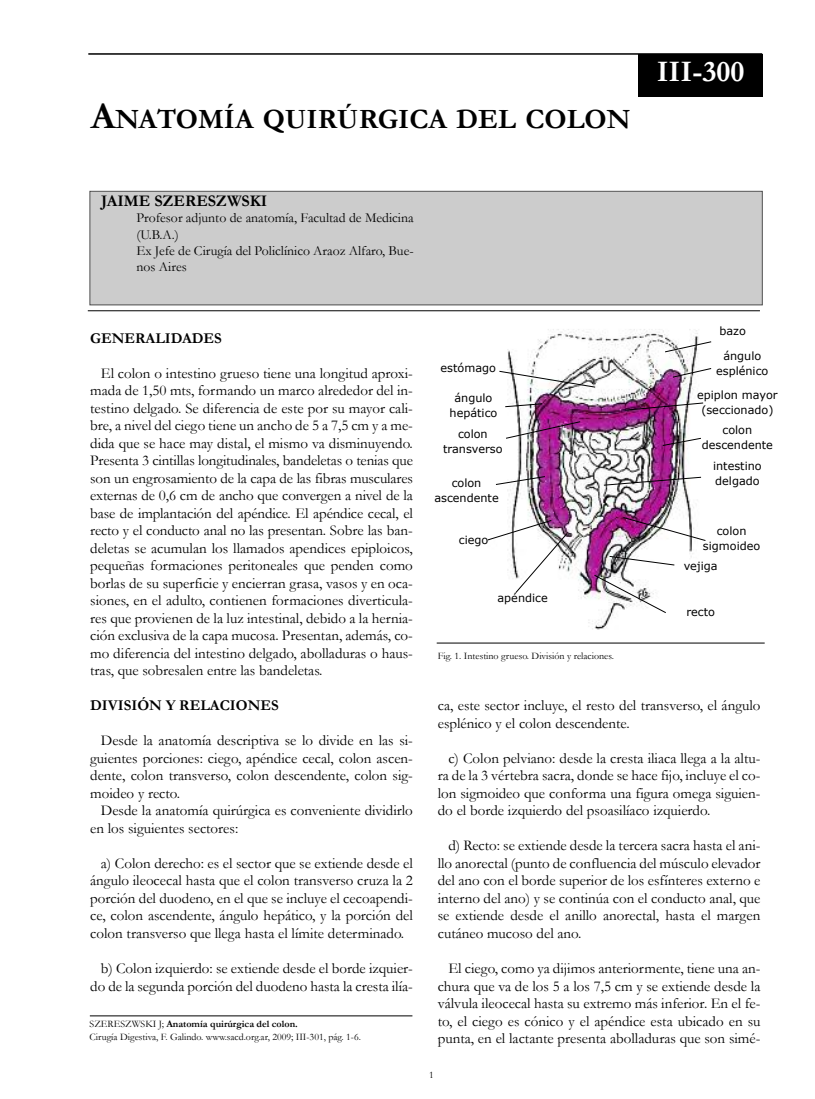
<style>
.page{position:relative;width:815px;height:1099px;background:#fff}
.page>*{position:absolute;margin:0;border:0;box-sizing:border-box;transform-origin:0 0}
.t1{font:700 30px "Garamond";color:#fff}
.t2{font:700 28.12px "Garamond";color:#000}
.t3{font:700 16.25px "Garamond";color:#000}
.t4{font:15px/17.5px "Garamond";color:#000;text-align:justify}
.t5{font:700 15px "Garamond";color:#000}
.t6{font:13.75px/16.2px "Garamond";color:#000}
.t7{font:11.25px/15px "Verdana";color:#000;text-align:center}
.t8{font:10px/12.5px "Garamond";color:#000}
.s1{font-size:37.5px}
.s2{font-weight:700}
</style>
<div class="page">
<hr style="left:88px;top:53px;width:674px;height:2px;background:#333">
<div style="left:639px;top:54px;width:124px;height:42px;background:#000"></div>
<div style="left:90px;top:192px;width:672px;height:112px;background:#ccc"></div>
<div style="left:90px;top:191px;width:673px;height:114px;border:1px solid #4d4d4d"></div>
<hr style="left:88px;top:310px;width:672px;height:1px;background:#000">
<hr style="left:90px;top:1015px;width:322px;height:1px;background:#000">
<hr style="left:437px;top:642px;width:328px;height:1px;background:#000">
<img style="left:505px;top:329px;width:194px;height:301px">
<svg style="left:664px;top:341px;width:48px;height:11px"></svg>
<svg style="left:672px;top:368px;width:40px;height:10px"></svg>
<svg style="left:625px;top:402px;width:79px;height:9px"></svg>
<svg style="left:662px;top:437px;width:39px;height:9px"></svg>
<svg style="left:603px;top:476px;width:99px;height:10px"></svg>
<img style="left:623px;top:516px;width:83px;height:25px">
<svg style="left:609px;top:555px;width:66px;height:10px"></svg>
<svg style="left:594px;top:574px;width:73px;height:39px"></svg>
<svg style="left:487px;top:519px;width:81px;height:74px"></svg>
<svg style="left:495px;top:476px;width:51px;height:9px"></svg>
<svg style="left:505px;top:421px;width:76px;height:18px"></svg>
<svg style="left:505px;top:403px;width:38px;height:4px"></svg>
<svg style="left:499px;top:370px;width:97px;height:18px"></svg>
<h2 class="t2" style="left:91px;top:104px;width:541px"><span class="s1">A</span>NATOMÍA QUIRÚRGICA DEL COLON</h2>
<p class="t3" style="left:101px;top:192px;width:168px">JAIME SZERESZWSKI</p>
<p class="t6" style="left:136px;top:210px;width:279px">Profesor adjunto de anatomía, Facultad de Medicina (U.B.A.)<br>ex Jefe de Cirugía del Policlínico Araoz Alfaro, Bue&shy;nos Aires</p>
<h1 class="t1" style="left:657px;top:55px;width:89px">III-300</h1>
<p class="t5" style="left:90px;top:330px;width:133px">GENERALIDADES</p>
<p class="t4" style="left:90px;top:364px;width:324px;text-indent:11px">el colon o intestino grueso tiene una longitud aproxi&shy;mada de 1,50 mts, formando un marco alrededor del in&shy;testino delgado. Se diferencia de este por su mayor cali&shy;bre, a nivel del ciego tiene un ancho de 5 a 7,5 cm y a me&shy;dida que se hace may distal, el mismo va disminuyendo.<br>Presenta 3 cintillas longitudinales, bandeletas o tenias que son un engrosamiento de la capa de las fibras musculares externas de 0,6 cm de ancho que convergen a nivel de la base de implantación del apéndice. el apéndice cecal, el recto y el conducto anal no las presentan. Sobre las ban&shy;deletas se acumulan los llamados apendices epiploicos, pequeñas formaciones peritoneales que penden como borlas de su superficie y encierran grasa, vasos y en oca&shy;siones, en el adulto, contienen formaciones diverticula&shy;res que provienen de la luz intestinal, debido a la hernia&shy;ción exclusiva de la capa mucosa. Presentan, además, co&shy;mo diferencia del intestino delgado, abolladuras o haus&shy;tras, que sobresalen entre las bandeletas.</p>
<p class="t5" style="left:90px;top:697px;width:190px">DIVISIÓN Y RELACIONES</p>
<p class="t4" style="left:90px;top:732px;width:324px;text-indent:11px">Desde la anatomía descriptiva se lo divide en las si&shy;guientes porciones: ciego, apéndice cecal, colon ascen&shy;dente, colon transverso, colon descendente, colon sig&shy;moideo y recto.</p>
<p class="t4" style="left:90px;top:802px;width:324px;text-indent:11px">Desde la anatomía quirúrgica es conveniente dividirlo en los siguientes sectores:</p>
<p class="t4" style="left:90px;top:854px;width:324px;text-indent:11px">a) Colon derecho: es el sector que se extiende desde el ángulo ileocecal hasta que el colon transverso cruza la 2 porción del duodeno, en el que se incluye el cecoapendi&shy;ce, colon ascendente, ángulo hepático, y la porción del colon transverso que llega hasta el límite determinado.</p>
<p class="t4" style="left:90px;top:959px;width:324px;text-align:right">b) Colon izquierdo: se extiende desde el borde izquier&shy;do de la segunda porción del duodeno hasta la cresta ilía-</p>
<p class="t8" style="left:90px;top:1018px;width:273px">SzereSzwSkI J; <span class="s2">ANATOMÍA QUIRÚRGICA DEL COLON.<br></span>Cirugía Digestiva, F. Galindo. www.sacd.org.ar, 2009; III-301, pág. 1-6.</p>
<p class="t7" style="left:441px;top:360px;width:57px">estómago</p>
<p class="t7" style="left:450px;top:390px;width:49px">ángulo hepático</p>
<p class="t7" style="left:443px;top:426px;width:61px">colon transverso</p>
<p class="t7" style="left:434px;top:475px;width:66px">colon ascendente</p>
<p class="t7" style="left:459px;top:532px;width:31px">ciego</p>
<p class="t7" style="left:498px;top:590px;width:52px">apéndice</p>
<p class="t8" style="left:438px;top:650px;width:177px">Fig. 1. Intestino grueso. División y relaciones.</p>
<p class="t7" style="left:719px;top:323px;width:28px">bazo</p>
<p class="t7" style="left:716px;top:348px;width:54px">ángulo esplénico</p>
<p class="t7" style="left:697px;top:387px;width:82px">epiplon mayor (seccionado)</p>
<p class="t7" style="left:702px;top:422px;width:73px">colon descendente</p>
<p class="t7" style="left:713px;top:457px;width:50px;text-align:left">intestino delgado</p>
<p class="t7" style="left:703px;top:522px;width:59px">colon sigmoideo</p>
<p class="t7" style="left:684px;top:558px;width:35px">vejiga</p>
<p class="t7" style="left:686px;top:604px;width:30px">recto</p>
<p class="t4" style="left:438px;top:697px;width:324px">ca, este sector incluye, el resto del transverso, el ángulo esplénico y el colon descendente.</p>
<p class="t4" style="left:438px;top:749px;width:324px;text-indent:11px">c) Colon pelviano: desde la cresta iliaca llega a la altu&shy;ra de la 3 vértebra sacra, donde se hace fijo, incluye el co&shy;lon sigmoideo que conforma una figura omega siguien&shy;do el borde izquierdo del psoasilíaco izquierdo.</p>
<p class="t4" style="left:438px;top:837px;width:324px;text-indent:11px">d) recto: se extiende desde la tercera sacra hasta el ani&shy;llo anorectal (punto de confluencia del músculo elevador del ano con el borde superior de los esfínteres externo e interno del ano) y se continúa con el conducto anal, que se extiende desde el anillo anorectal, hasta el margen cutáneo mucoso del ano.</p>
<p class="t4" style="left:438px;top:959px;width:324px;text-indent:11px">el ciego, como ya dijimos anteriormente, tiene una an&shy;chura que va de los 5 a los 7,5 cm y se extiende desde la válvula ileocecal hasta su extremo más inferior. en el fe&shy;to, el ciego es cónico y el apéndice esta ubicado en su punta, en el lactante presenta abolladuras que son simé-</p>
<p class="t8" style="left:429px;top:1068px;width:6px">1</p>
</div>
